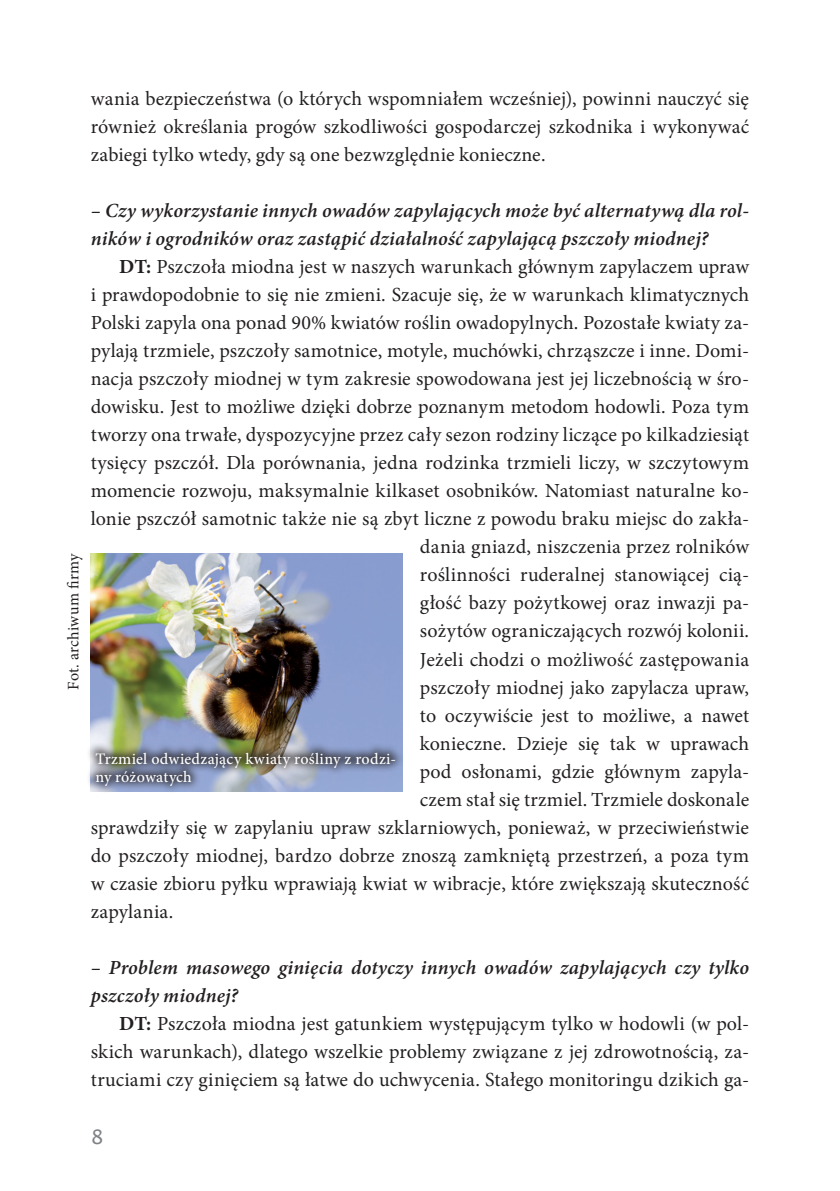
<style>
.page{position:relative;width:840px;height:1191px;background:#fff}
.page>*{position:absolute;margin:0;border:0;box-sizing:border-box;transform-origin:0 0}
.t1{font:20px/28px "Minion Pro";letter-spacing:.005em;color:#231f20;text-align:justify}
.t2{font:italic 600 20px/28px "Minion Pro";letter-spacing:.01em;color:#231f20}
.t3{font:20px "Lucida Sans Unicode";color:#808285}
.t4{font:500 16px/18px "Minion Pro";letter-spacing:.015em;color:#fff}
.t5{font:16px "Minion Pro";letter-spacing:.015em;color:#231f20}
.s1{font-weight:700}
</style>
<div class="page">
<img style="left:91px;top:553px;width:312px;height:189px">
<div style="left:85px;top:742px;width:319px;height:52px;background:#231f20;opacity:.75"></div>
<p class="t1" style="left:91px;top:85px;width:659px">wania bezpieczeństwa (o których wspomniałem wcześniej), powinni nauczyć się również określania progów szkodliwości gospodarczej szkodnika i wykonywać zabiegi tylko wtedy, gdy są one bezwzględnie konieczne.</p>
<p class="t2" style="left:91px;top:197px;width:659px">– Czy wykorzystanie innych owadów zapylających może być alternatywą dla rol&shy;ników i ogrodników oraz zastąpić działalność zapylającą pszczoły miodnej?</p>
<p class="t1" style="left:119px;top:253px;width:631px"><span class="s1">DT:</span> Pszczoła miodna jest w naszych warunkach głównym zapylaczem upraw</p>
<p class="t1" style="left:91px;top:281px;width:659px">i prawdopodobnie to się nie zmieni. Szacuje się, że w warunkach klimatycznych</p>
<p class="t1" style="left:91px;top:309px;width:659px">Polski zapyla ona ponad 90% kwiatów roślin owadopylnych. Pozostałe kwiaty za-</p>
<p class="t1" style="left:91px;top:337px;width:659px">pylają trzmiele, pszczoły samotnice, motyle, muchówki, chrząszcze i inne. Domi-</p>
<p class="t1" style="left:91px;top:365px;width:659px">nacja pszczoły miodnej w tym zakresie spowodowana jest jej liczebnością w śro-</p>
<p class="t1" style="left:91px;top:393px;width:659px">dowisku. Jest to możliwe dzięki dobrze poznanym metodom hodowli. Poza tym</p>
<p class="t1" style="left:91px;top:421px;width:659px">tworzy ona trwałe, dyspozycyjne przez cały sezon rodziny liczące po kilkadziesiąt</p>
<p class="t1" style="left:91px;top:449px;width:659px">tysięcy pszczół. Dla porównania, jedna rodzinka trzmieli liczy, w szczytowym</p>
<p class="t1" style="left:91px;top:477px;width:659px">momencie rozwoju, maksymalnie kilkaset osobników. Natomiast naturalne ko-</p>
<p class="t1" style="left:91px;top:505px;width:659px">lonie pszczół samotnic także nie są zbyt liczne z powodu braku miejsc do zakła-</p>
<p class="t1" style="left:420px;top:533px;width:330px">dania gniazd, niszczenia przez rolników</p>
<p class="t1" style="left:420px;top:561px;width:330px">roślinności ruderalnej stanowiącej cią-</p>
<p class="t1" style="left:420px;top:589px;width:330px">głość bazy pożytkowej oraz inwazji pa-</p>
<p class="t1" style="left:420px;top:617px;width:330px">sożytów ograniczających rozwój kolonii.</p>
<p class="t1" style="left:420px;top:645px;width:330px">Jeżeli chodzi o możliwość zastępowania</p>
<p class="t1" style="left:420px;top:673px;width:330px">pszczoły miodnej jako zapylacza upraw,</p>
<p class="t1" style="left:420px;top:701px;width:330px">to oczywiście jest to możliwe, a nawet</p>
<p class="t1" style="left:420px;top:729px;width:330px">konieczne. Dzieje się tak w uprawach</p>
<p class="t1" style="left:420px;top:757px;width:330px">pod osłonami, gdzie głównym zapyla-</p>
<p class="t1" style="left:420px;top:785px;width:330px">czem stał się trzmiel. Trzmiele doskonale</p>
<p class="t1" style="left:91px;top:813px;width:659px">sprawdziły się w zapylaniu upraw szklarniowych, ponieważ, w przeciwieństwie</p>
<p class="t1" style="left:91px;top:841px;width:659px">do pszczoły miodnej, bardzo dobrze znoszą zamkniętą przestrzeń, a poza tym</p>
<p class="t1" style="left:91px;top:869px;width:659px">w czasie zbioru pyłku wprawiają kwiat w wibracje, które zwiększają skuteczność</p>
<p class="t1" style="left:91px;top:897px;width:84px">zapylania.</p>
<p class="t2" style="left:91px;top:953px;width:659px">– Problem masowego ginięcia dotyczy innych owadów zapylających czy tylko pszczoły miodnej?</p>
<p class="t1" style="left:91px;top:1009px;width:659px;text-indent:28px"><span class="s1">DT:</span> Pszczoła miodna jest gatunkiem występującym tylko w hodowli (w pol&shy;skich warunkach), dlatego wszelkie problemy związane z jej zdrowotnością, za&shy;truciami czy ginięciem są łatwe do uchwycenia. Stałego monitoringu dzikich ga-</p>
<p class="t5" style="left:62px;top:689px;width:138px;rotate:-90deg">Fot. archiwum firmy</p>
<p class="t4" style="left:95px;top:749px;width:302px">Trzmiel odwiedzający kwiaty rośliny z rodzi&shy;ny różowatych</p>
<p class="t3" style="left:91px;top:1121px;width:14px">8</p>
</div>
